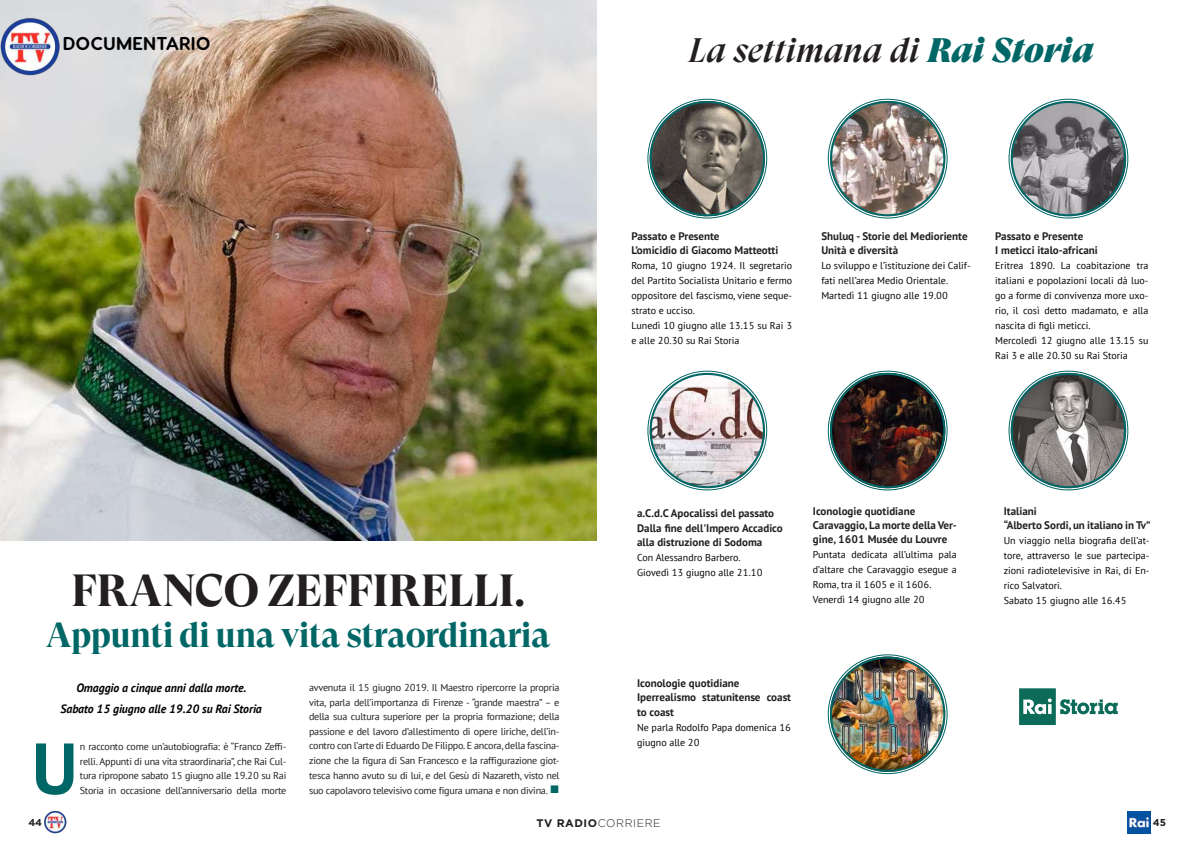
<style>
.page{position:relative;width:1191px;height:842px;background:#fff}
.page>*{position:absolute;margin:0;border:0;box-sizing:border-box;transform-origin:0 0}
.t1{font:700 72.1px "PT Sans";color:#066}
.t2{font:700 45px "GT Super Display";letter-spacing:-.01em;color:#231f20}
.t3{font:700 35px "GT Super Display";letter-spacing:-.02em;color:#066}
.t4{font:italic 500 34px "GT Super Display";color:#231f20}
.t5{font:700 18.6px "Visby Round CF";letter-spacing:.01em;color:#000}
.t6{font:italic 700 12px/20.5px "PT Sans";letter-spacing:-.005em;color:#000;text-align:center}
.t7{font:700 11px/14.1px "PT Sans";color:#231f20}
.t8{font:300 11px "Gotham";letter-spacing:.05em;color:#231f20}
.t9{font:10px/15px "PT Sans";color:#000}
.t10{font:10px/14.7px "PT Sans";letter-spacing:-.025em;color:#231f20;text-align:justify}
.t11{font:700 10px "Gotham";color:#231f20}
.s1{color:#066}
.s2{font-family:"GT Super Display Super";font-weight:400;color:#066}
.s3{font-weight:700}
</style>
<div class="page">
<img style="left:44px;top:811px;width:22px;height:23px">
<img style="left:1127px;top:811px;width:23px;height:23px">
<img style="left:0;top:0;width:596px;height:540px">
<img style="left:0;top:17px;width:60px;height:60px">
<img style="left:649px;top:101px;width:116px;height:115px;border-radius:58px">
<div style="left:649px;top:101px;width:116px;height:115px;border:2px solid #066;border-radius:50%"></div>
<img style="left:830px;top:101px;width:115px;height:115px;border-radius:58px">
<div style="left:830px;top:101px;width:115px;height:115px;border:2px solid #066;border-radius:50%"></div>
<img style="left:1010px;top:101px;width:116px;height:115px;border-radius:58px">
<div style="left:1010px;top:101px;width:116px;height:115px;border:2px solid #066;border-radius:50%"></div>
<img style="left:649px;top:373px;width:116px;height:115px;border-radius:58px">
<div style="left:649px;top:373px;width:116px;height:115px;border:2px solid #066;border-radius:50%"></div>
<img style="left:830px;top:373px;width:115px;height:115px;border-radius:58px">
<div style="left:830px;top:373px;width:115px;height:115px;border:2px solid #066;border-radius:50%"></div>
<svg style="left:1019px;top:688px;width:98px;height:37px"></svg>
<img style="left:1010px;top:373px;width:116px;height:115px;border-radius:58px">
<div style="left:1010px;top:373px;width:116px;height:115px;border:2px solid #066;border-radius:50%"></div>
<img style="left:830px;top:656px;width:115px;height:116px;border-radius:58px">
<div style="left:830px;top:656px;width:115px;height:116px;border:2px solid #066;border-radius:50%"></div>
<h3 class="t5" style="left:63px;top:32px;width:150px">DOCUMENTARIO</h3>
<h2 class="t2" style="left:71px;top:567px;width:455px">FRANCO ZEFFIRELLI.</h2>
<h3 class="t3" style="left:46px;top:616px;width:506px">Appunti di una vita straordinaria</h3>
<p class="t6" style="left:61px;top:678px;width:203px">Omaggio a cinque anni dalla morte.<br>Sabato 15 giugno alle 19.20 su Rai Storia</p>
<h1 class="t1" style="left:32px;top:721px;width:47px">U</h1>
<p class="t10" style="left:80px;top:739px;width:208px">n racconto come un’autobiografia: è “Franco Zeffi&shy;relli. Appunti di una vita straordinaria”, che Rai Cul&shy;tura ripropone sabato 15 giugno alle 19.20 su Rai Storia in occasione dell’anniversario della morte</p>
<p class="t10" style="left:309px;top:680px;width:252px">avvenuta il 15 giugno 2019. Il Maestro ripercorre la propria vita, parla dell’importanza di Firenze - “grande maestra” – e della sua cultura superiore per la propria formazione; della passione e del lavoro d’allestimento di opere liriche, dell’in&shy;contro con l’arte di Eduardo De Filippo. E ancora, della fascina&shy;zione che la figura di San Francesco e la raffigurazione giot&shy;tesca hanno avuto su di lui, e del Gesù di Nazareth, visto nel suo capolavoro televisivo come figura umana e non divina. <span class="s1">■</span></p>
<h3 class="t4" style="left:689px;top:32px;width:406px">La settimana di <span class="s2">Rai Storia</span></h3>
<p class="t7" style="left:631px;top:229px;width:148px">Passato e Presente<br>L’omicidio di Giacomo Matteotti</p>
<p class="t9" style="left:631px;top:258px;width:162px">Roma, 10 giugno 1924. Il segretario del Partito Socialista Unitario e fermo oppositore del fascismo, viene seque&shy;strato e ucciso.<br>Lunedì 10 giugno alle 13.15 su Rai 3 e alle 20.30 su Rai Storia</p>
<p class="t7" style="left:821px;top:229px;width:148px">Shuluq - Storie del Medioriente<br>Unità e diversità</p>
<p class="t9" style="left:821px;top:258px;width:151px">Lo sviluppo e l’istituzione dei Calif&shy;fati nell’area Medio Orientale.<br>Martedì 11 giugno alle 19.00</p>
<p class="t7" style="left:995px;top:229px;width:104px">Passato e Presente<br>I meticci italo-africani</p>
<p class="t9" style="left:995px;top:258px;width:155px">Eritrea 1890. La coabitazione tra italiani e popolazioni locali dà luo&shy;go a forme di convivenza more uxo&shy;rio, il così detto madamato, e alla nascita di figli meticci.<br>Mercoledì 12 giugno alle 13.15 su<br>Rai 3 e alle 20.30 su Rai Storia</p>
<p class="t7" style="left:637px;top:506px;width:147px">a.C.d.C Apocalissi del passato<br>Dalla fine dell'Impero Accadico alla distruzione di Sodoma</p>
<p class="t9" style="left:637px;top:549px;width:127px">Con Alessandro Barbero.<br>Giovedì 13 giugno alle 21.10</p>
<p class="t7" style="left:813px;top:503px;width:145px">Iconologie quotidiane<br>Caravaggio, La morte della Ver&shy;gine, 1601 Musée du Louvre</p>
<p class="t9" style="left:813px;top:547px;width:145px">Puntata dedicata all’ultima pala d’altare che Caravaggio esegue a<br>Roma, tra il 1605 e il 1606.<br>Venerdì 14 giugno alle 20</p>
<p class="t7" style="left:637px;top:675px;width:156px;line-height:14.6px">Iconologie quotidiane<br>Iperrealismo statunitense coast to coast</p>
<p class="t9" style="left:637px;top:719px;width:156px">Ne parla Rodolfo Papa domenica 16 giugno alle 20</p>
<p class="t7" style="left:1003px;top:503px;width:148px">Italiani<br>“Alberto Sordi, un italiano in Tv”</p>
<p class="t9" style="left:1003px;top:533px;width:147px">Un viaggio nella biografia dell’at&shy;tore, attraverso le sue partecipa&shy;zioni radiotelevisive in Rai, di En&shy;rico Salvatori.<br>Sabato 15 giugno alle 16.45</p>
<p class="t11" style="left:28px;top:816px;width:15px">44</p>
<p class="t8" style="left:536px;top:817px;width:126px"><span class="s3">TV RADIO</span>CORRIERE</p>
<p class="t11" style="left:1152px;top:816px;width:15px">45</p>
</div>
